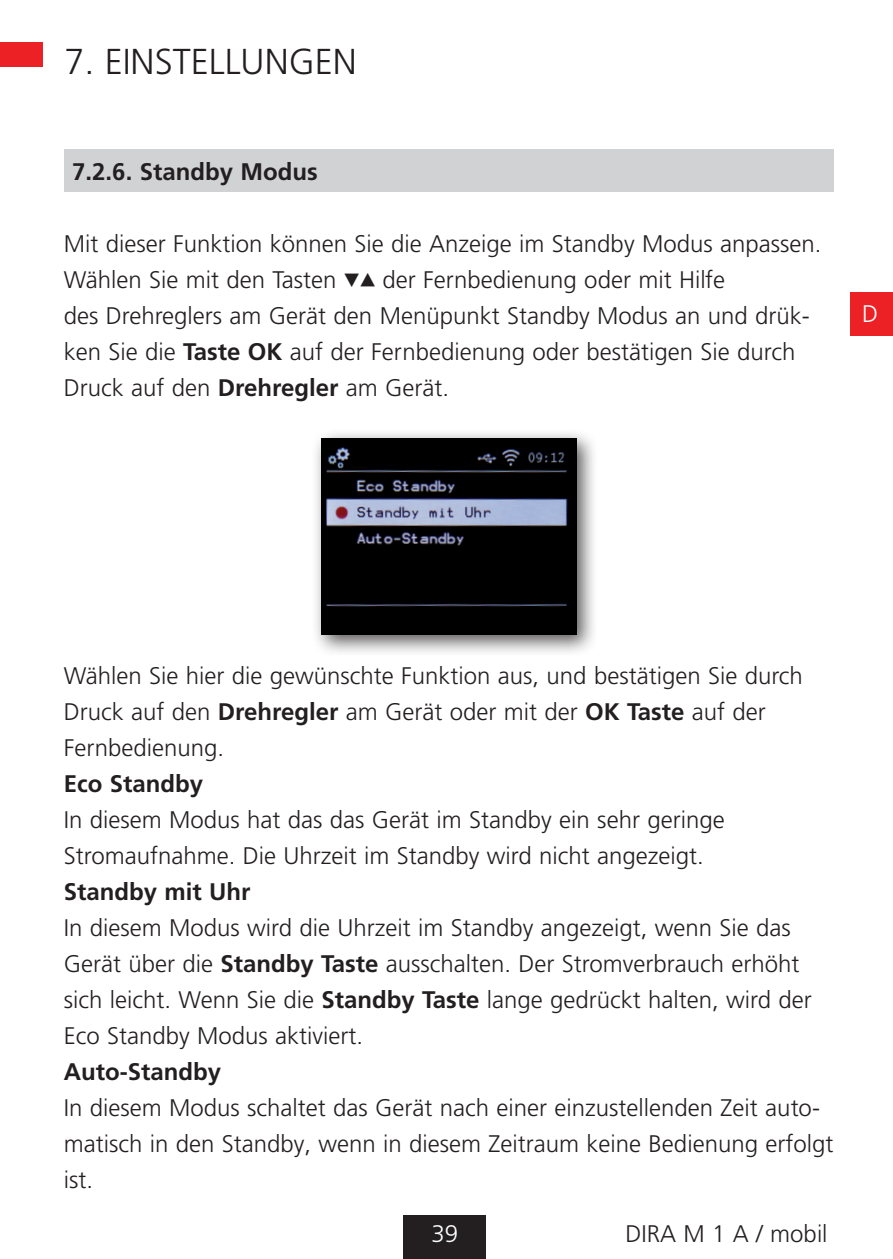
<style>
.page{position:relative;width:893px;height:1259px;background:#fff}
.page>*{position:absolute;margin:0;border:0;box-sizing:border-box;transform-origin:0 0}
.t1{font:300 36px "Frutiger LT Pro";color:#231f20}
.t2{font:300 24px/36px "Frutiger LT Pro";color:#231f20}
.t3{font:700 24px "Frutiger LT Pro";color:#231f20}
.t4{font:300 24px "Frutiger LT Pro";color:#fff}
.s1{font-family:"Eurostile OT";font-weight:400}
.s2{font-weight:700}
</style>
<div class="page">
<div style="left:850px;top:293px;width:43px;height:43px;background:#ec2125"></div>
<div style="left:403px;top:1215px;width:83px;height:44px;background:#231f20"></div>
<div style="left:0;top:43px;width:43px;height:24px;background:#ec2125"></div>
<div style="left:64px;top:149px;width:769px;height:43px;background:#d1d2d4"></div>
<div style="left:311px;top:428px;width:288px;height:228px;background:#231f20;opacity:.75"></div>
<img style="left:321px;top:438px;width:255px;height:196px">
<div style="left:359px;top:608px;width:181px;height:15px;background:#000"></div>
<h1 class="t1" style="left:65px;top:41px;width:294px">7. EINSTELLUNGEN</h1>
<p class="t3" style="left:72px;top:158px;width:247px">7.2.6. Standby Modus</p>
<p class="t2" style="left:64px;top:226px;width:759px">Mit dieser Funktion können Sie die Anzeige im Standby Modus anpassen.<br>Wählen Sie mit den Tasten <span class="s1">▼▲</span> der Fernbedienung oder mit Hilfe<br>des Drehreglers am Gerät den Menüpunkt Standby Modus an und drüc&shy;ken Sie die <span class="s2">Taste OK</span> auf der Fernbedienung oder bestätigen Sie durch Druck auf den <span class="s2">Drehregler</span> am Gerät.</p>
<p class="t4" style="left:862px;top:300px;width:18px">D</p>
<p class="t2" style="left:64px;top:658px;width:741px">Wählen Sie hier die gewünschte Funktion aus, und bestätigen Sie durch<br>Druck auf den <span class="s2">Drehregler</span> am Gerät oder mit der <span class="s2">OK Taste</span> auf der<br>Fernbedienung.</p>
<p class="t3" style="left:64px;top:770px;width:141px">Eco Standby</p>
<p class="t2" style="left:64px;top:802px;width:662px">In diesem Modus hat das das Gerät im Standby ein sehr geringe<br>Stromaufnahme. Die Uhrzeit im Standby wird nicht angezeigt.</p>
<p class="t3" style="left:64px;top:878px;width:188px">Standby mit Uhr</p>
<p class="t2" style="left:64px;top:910px;width:750px">In diesem Modus wird die Uhrzeit im Standby angezeigt, wenn Sie das Gerät über die <span class="s2">Standby Taste</span> ausschalten. Der Stromverbrauch erhöht sich leicht. Wenn Sie die <span class="s2">Standby Taste</span> lange gedrückt halten, wird der Eco Standby Modus aktiviert.</p>
<p class="t3" style="left:64px;top:1058px;width:159px">Auto-Standby</p>
<p class="t2" style="left:64px;top:1090px;width:771px">In diesem Modus schaltet das Gerät nach einer einzustellenden Zeit auto&shy;matisch in den Standby, wenn in diesem Zeitraum keine Bedienung erfolgt ist.</p>
<p class="t4" style="left:432px;top:1220px;width:28px">39</p>
<p class="t2" style="left:625px;top:1216px;width:204px">DIRA M 1 A / mobil</p>
</div>
